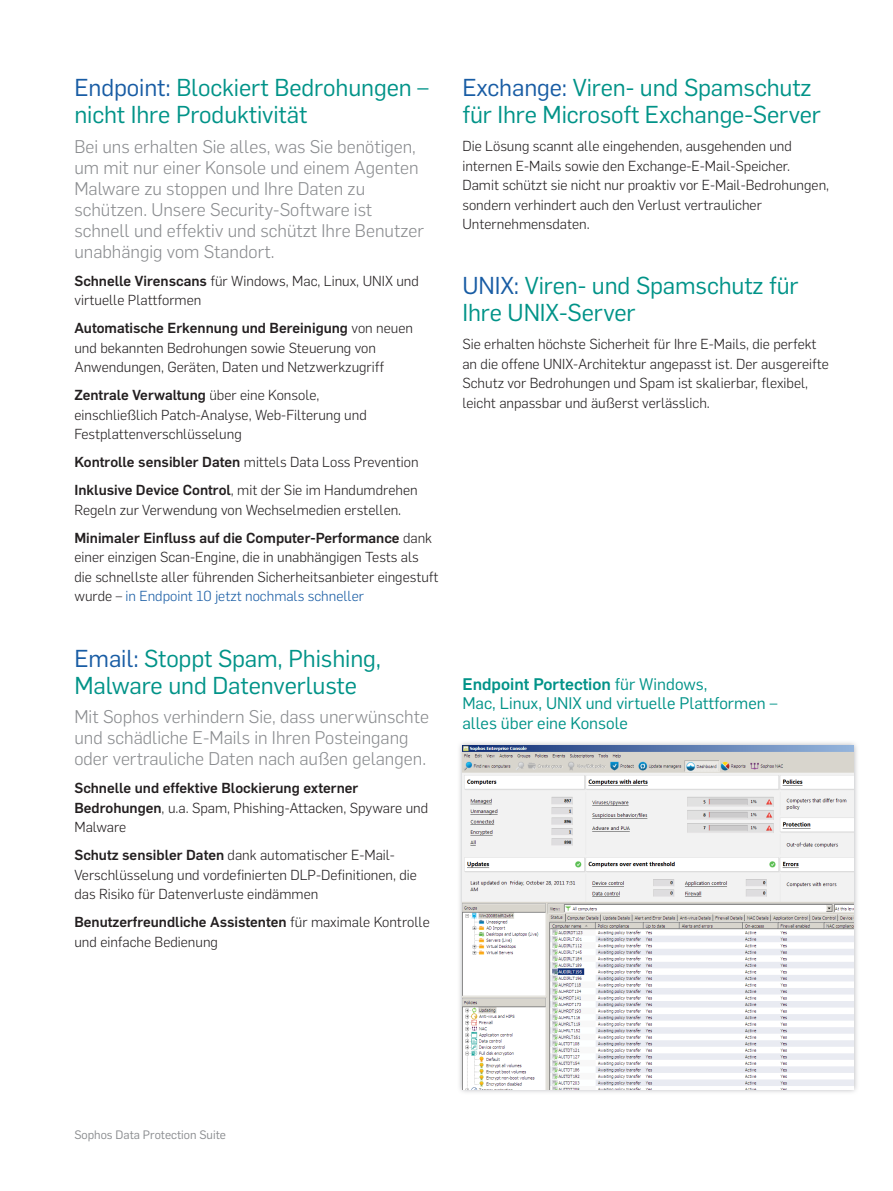
<style>
.page{position:relative;width:893px;height:1191px;background:#fff}
.page>*{position:absolute;margin:0;border:0;box-sizing:border-box;transform-origin:0 0}
.Subhead{font:24px/27px "Flama";letter-spacing:-.005em;color:#009388}
.Intro_Paragraph_-_Na{font:300 18px/21px "Flama";color:#8a8c8f}
.Back_Cover_Body_Copy{font:16.5px/19.5px "Flama";color:#009388}
.Body_Copy_Sub_Paragr{font:300 14.25px/19.5px "Flama";color:#231f20}
.Body_Copy_Sub_Paragr-2{font:500 14.25px/19.5px "Flama";color:#231f20}
.t1{font:12px "Flama";color:#8a8c8f}
.s1{color:#185ca4}
.s2{font-weight:500}
.s3{font-weight:300}
</style>
<div class="page">
<div style="left:457px;top:740px;width:402px;height:354px;background:linear-gradient(to right,#eaeaeb,#ebebec)"></div>
<img style="left:462px;top:746px;width:392px;height:343px">
<p class="Subhead" style="left:74px;top:72px;width:355px"><span class="s1">Endpoint:</span> Blockiert Bedrohungen – nicht Ihre Produktivität</p>
<p class="Intro_Paragraph_-_Na" style="left:74px;top:135px;width:351px">Bei uns erhalten Sie alles, was Sie benötigen, um mit nur einer Konsole und einem Agenten Malware zu stoppen und Ihre Daten zu schützen. Unsere Security-Software ist schnell und effektiv und schützt Ihre Benutzer unabhängig vom Standort.</p>
<p class="Body_Copy_Sub_Paragr" style="left:74px;top:270px;width:346px"><span class="s2">Schnelle Virenscans</span> für Windows, Mac, Linux, UNIX und virtuelle Plattformen</p>
<p class="Body_Copy_Sub_Paragr" style="left:74px;top:317px;width:340px"><span class="s2">Automatische Erkennung und Bereinigung</span> von neuen und bekannten Bedrohungen sowie Steuerung von<br>Anwendungen, Geräten, Daten und Netzwerkzugriff</p>
<p class="Body_Copy_Sub_Paragr" style="left:74px;top:384px;width:294px"><span class="s2">Zentrale Verwaltung</span> über eine Konsole, einschließlich Patch-Analyse, Web-Filterung und<br>Festplattenverschlüsselung</p>
<p class="Body_Copy_Sub_Paragr" style="left:74px;top:451px;width:346px"><span class="s2">Kontrolle sensibler Daten</span> mittels Data Loss Prevention</p>
<p class="Body_Copy_Sub_Paragr" style="left:74px;top:479px;width:345px"><span class="s2">Inklusive Device Control</span>, mit der Sie im Handumdrehen<br>Regeln zur Verwendung von Wechselmedien erstellen.</p>
<p class="Body_Copy_Sub_Paragr" style="left:74px;top:527px;width:366px"><span class="s2">Minimaler Einfluss auf die Computer-Performance</span> dank einer einzigen Scan-Engine, die in unabhängigen Tests als die schnellste aller führenden Sicherheitsanbieter eingestuft wurde – <span class="s1">in Endpoint 10 jetzt nochmals schneller</span></p>
<p class="Subhead" style="left:74px;top:643px;width:308px"><span class="s1">Email:</span> Stoppt Spam, Phishing,<br>Malware und Datenverluste</p>
<p class="Intro_Paragraph_-_Na" style="left:74px;top:705px;width:356px">Mit Sophos verhindern Sie, dass unerwünschte und schädliche E-Mails in Ihren Posteingang oder vertrauliche Daten nach außen gelangen.</p>
<p class="Body_Copy_Sub_Paragr-2" style="left:74px;top:777px;width:355px">Schnelle und effektive Blockierung externer<br>Bedrohungen<span class="s3">, u.a. Spam, Phishing-Attacken, Spyware und<br>Malware</span></p>
<p class="Body_Copy_Sub_Paragr" style="left:74px;top:844px;width:344px"><span class="s2">Schutz sensibler Daten</span> dank automatischer E-Mail-<br>Verschlüsselung und vordefinierten DLP-Definitionen, die das Risiko für Datenverluste eindämmen</p>
<p class="Body_Copy_Sub_Paragr" style="left:74px;top:911px;width:357px"><span class="s2">Benutzerfreundliche Assistenten</span> für maximale Kontrolle und einfache Bedienung</p>
<p class="Subhead" style="left:462px;top:72px;width:360px"><span class="s1">Exchange:</span> Viren- und Spamschutz für Ihre Microsoft Exchange-Server</p>
<p class="Body_Copy_Sub_Paragr" style="left:462px;top:135px;width:368px">Die Lösung scannt alle eingehenden, ausgehenden und internen E-Mails sowie den Exchange-E-Mail-Speicher.<br>Damit schützt sie nicht nur proaktiv vor E-Mail-Bedrohungen, sondern verhindert auch den Verlust vertraulicher Unternehmensdaten.</p>
<p class="Subhead" style="left:462px;top:271px;width:338px"><span class="s1">UNIX:</span> Viren- und Spamschutz für<br>Ihre UNIX-Server</p>
<p class="Body_Copy_Sub_Paragr" style="left:462px;top:334px;width:368px">Sie erhalten höchste Sicherheit für Ihre E-Mails, die perfekt an die offene UNIX-Architektur angepasst ist. Der ausgereifte Schutz vor Bedrohungen und Spam ist skalierbar, flexibel, leicht anpassbar und äußerst verlässlich.</p>
<p class="Back_Cover_Body_Copy" style="left:462px;top:673px;width:316px"><span class="s2">Endpoint Portection</span> für Windows,<br>Mac, Linux, UNIX und virtuelle Plattformen – alles über eine Konsole</p>
<p class="t1" style="left:74px;top:1126px;width:153px">Sophos Data Protection Suite</p>
</div>
